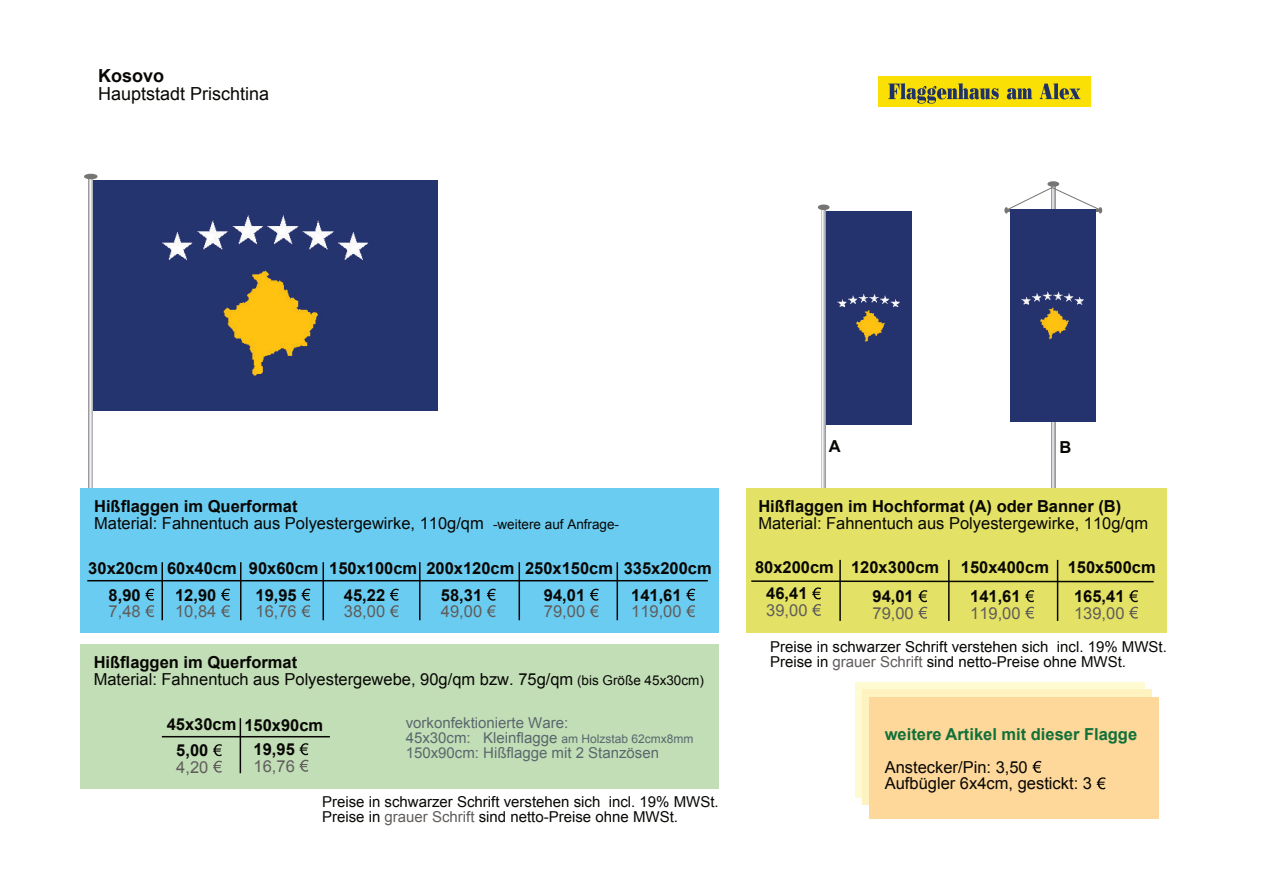
<style>
.page{position:relative;width:1263px;height:894px;background:#fff}
.page>*{position:absolute;margin:0;border:0;box-sizing:border-box;transform-origin:0 0}
.t1{font:18px "Arial";color:#080704}
.t2{font:700 18px "Arial";color:#080704}
.t3{font:16.5px/16.5px "Arial";color:#080704}
.t4{font:700 16.5px/26.5px "Arial";color:#080704}
.t5{font:16.5px "Arial";color:#605d5b}
.t6{font:700 16.5px "Arial";color:#117039}
.t7{font:15px/15px "Arial";color:#080704}
.t8{font:15px/15px "Arial";color:#5b676d}
.s1{font-weight:700}
.s2{font-size:13.5px}
.s3{font-size:12px}
.s4{color:#605d5b}
</style>
<div class="page">
<svg style="left:822px;top:210px;width:3px;height:278px"></svg>
<svg style="left:818px;top:204px;width:11px;height:6px"></svg>
<svg style="left:89px;top:179px;width:4px;height:309px"></svg>
<div style="left:84px;top:174px;width:14px;height:5px;background:#777574;border:2px solid #777574;border-radius:50%"></div>
<svg style="left:1051px;top:422px;width:4px;height:66px"></svg>
<svg style="left:1047px;top:181px;width:12px;height:6px"></svg>
<svg style="left:1004px;top:187px;width:98px;height:26px"></svg>
<div style="left:855px;top:681px;width:290px;height:116px;background:#fefbd2"></div>
<div style="left:862px;top:689px;width:290px;height:115px;background:#fef2c1"></div>
<div style="left:870px;top:697px;width:289px;height:121px;background:#fed79a"></div>
<svg style="left:1032px;top:760px;width:9px;height:12px"></svg>
<svg style="left:1097px;top:777px;width:8px;height:12px"></svg>
<div style="left:81px;top:488px;width:638px;height:144px;background:#6bccf2"></div>
<hr style="left:87px;top:579px;width:621px;height:2px;background:#080704">
<hr style="left:161px;top:562px;width:2px;height:58px;background:#080704">
<hr style="left:240px;top:562px;width:1px;height:58px;background:#080704">
<hr style="left:322px;top:562px;width:2px;height:58px;background:#080704">
<hr style="left:419px;top:562px;width:1px;height:58px;background:#080704">
<hr style="left:518px;top:562px;width:2px;height:58px;background:#080704">
<hr style="left:616px;top:562px;width:2px;height:58px;background:#080704">
<svg style="left:145px;top:588px;width:9px;height:29px"></svg>
<svg style="left:221px;top:588px;width:9px;height:29px"></svg>
<svg style="left:301px;top:588px;width:9px;height:29px"></svg>
<svg style="left:487px;top:588px;width:9px;height:29px"></svg>
<svg style="left:590px;top:588px;width:9px;height:29px"></svg>
<svg style="left:686px;top:588px;width:9px;height:29px"></svg>
<svg style="left:390px;top:588px;width:9px;height:29px"></svg>
<div style="left:746px;top:488px;width:420px;height:144px;background:#e3e266"></div>
<hr style="left:839px;top:559px;width:2px;height:61px;background:#080704">
<hr style="left:948px;top:559px;width:2px;height:61px;background:#080704">
<hr style="left:1057px;top:559px;width:1px;height:61px;background:#080704">
<svg style="left:751px;top:579px;width:403px;height:39px"></svg>
<div style="left:80px;top:643px;width:639px;height:145px;background:#c2deb7"></div>
<hr style="left:162px;top:735px;width:168px;height:2px;background:#080704">
<hr style="left:240px;top:718px;width:1px;height:55px;background:#080704">
<svg style="left:213px;top:744px;width:9px;height:28px"></svg>
<img style="left:94px;top:181px;width:344px;height:229px">
<svg style="left:299px;top:743px;width:9px;height:28px"></svg>
<div style="left:827px;top:211px;width:84px;height:213px;background:#24336e"></div>
<div style="left:1011px;top:209px;width:85px;height:213px;background:#24336e"></div>
<div style="left:878px;top:76px;width:213px;height:31px;background:#fbe005"></div>
<svg style="left:888px;top:83px;width:111px;height:21px"></svg>
<svg style="left:1007px;top:88px;width:25px;height:11px"></svg>
<svg style="left:1040px;top:83px;width:40px;height:16px"></svg>
<p class="t2" style="left:98px;top:69px;width:68px">Kosovo</p>
<p class="t1" style="left:98px;top:87px;width:173px">Hauptstadt Prischtina</p>
<p class="t3" style="left:94px;top:499px;width:526px"><span class="s1">Hißflaggen im Querformat<br></span>Material: Fahnentuch aus Polyestergewirke, 110g/qm <span class="s2">-weitere auf Anfrage-</span></p>
<p class="t4" style="left:344px;top:556px;width:369px;text-indent:-256px">30x20cm 60x40cm 90x60cm 150x100cm 200x120cm 250x150cm 335x200cm<br>45,22</p>
<p class="t5" style="left:344px;top:605px;width:43px">38,00</p>
<p class="t4" style="left:109px;top:583px;width:34px">8,90</p>
<p class="t5" style="left:109px;top:605px;width:34px">7,48</p>
<p class="t4" style="left:175px;top:583px;width:43px">12,90</p>
<p class="t5" style="left:175px;top:605px;width:43px">10,84</p>
<p class="t4" style="left:256px;top:583px;width:43px">19,95</p>
<p class="t5" style="left:256px;top:605px;width:43px">16,76</p>
<p class="t4" style="left:441px;top:583px;width:43px">58,31</p>
<p class="t5" style="left:441px;top:605px;width:43px">49,00</p>
<p class="t4" style="left:544px;top:583px;width:43px">94,01</p>
<p class="t5" style="left:544px;top:605px;width:43px">79,00</p>
<p class="t4" style="left:631px;top:583px;width:52px">141,61</p>
<p class="t5" style="left:631px;top:605px;width:52px">119,00</p>
<p class="t3" style="left:94px;top:655px;width:612px"><span class="s1">Hißflaggen im Querformat<br></span>Material: Fahnentuch aus Polyestergewebe, 90g/qm bzw. 75g/qm <span class="s2">(bis Größe 45x30cm)</span></p>
<p class="t4" style="left:254px;top:714px;width:71px;line-height:24px;text-indent:-87px">45x30cm 150x90cm<br>19,95</p>
<p class="t5" style="left:254px;top:759px;width:43px">16,76</p>
<p class="t4" style="left:176px;top:738px;width:34px">5,00</p>
<p class="t5" style="left:176px;top:760px;width:34px">4,20</p>
<p class="t8" style="left:406px;top:716px;width:289px">vorkonfektionierte Ware:<br>45x30cm: Kleinflagge <span class="s3">am Holzstab 62cmx8mm<br></span>150x90cm: Hißflagge mit 2 Stanzösen</p>
<p class="t7" style="left:322px;top:795px;width:398px">Preise in schwarzer Schrift verstehen sich incl. 19% MWSt.<br>Preise in <span class="s4">grauer Schrift</span> sind netto-Preise ohne MWSt.</p>
<p class="t4" style="left:829px;top:434px;width:13px">A</p>
<p class="t4" style="left:1059px;top:435px;width:13px">B</p>
<p class="t4" style="left:758px;top:494px;width:364px">Hißflaggen im Hochformat (A) oder Banner (B)</p>
<p class="t3" style="left:758px;top:516px;width:391px">Material: Fahnentuch aus Polyestergewirke, 110g/qm</p>
<p class="t4" style="left:755px;top:555px;width:186px">80x200cm 120x300cm</p>
<p class="t4" style="left:961px;top:555px;width:196px">150x400cm 150x500cm</p>
<p class="t4" style="left:872px;top:584px;width:43px">94,01</p>
<p class="t5" style="left:872px;top:606px;width:43px">79,00</p>
<p class="t4" style="left:766px;top:581px;width:43px">46,41</p>
<p class="t5" style="left:766px;top:603px;width:43px">39,00</p>
<p class="t4" style="left:970px;top:584px;width:52px">141,61</p>
<p class="t5" style="left:970px;top:606px;width:52px">119,00</p>
<p class="t4" style="left:1074px;top:584px;width:52px">165,41</p>
<p class="t5" style="left:1074px;top:606px;width:52px">139,00</p>
<p class="t7" style="left:770px;top:640px;width:398px">Preise in schwarzer Schrift verstehen sich incl. 19% MWSt.<br>Preise in <span class="s4">grauer Schrift</span> sind netto-Preise ohne MWSt.</p>
<p class="t6" style="left:885px;top:727px;width:254px">weitere Artikel mit dieser Flagge</p>
<p class="t3" style="left:885px;top:760px;width:209px">Anstecker/Pin: 3,50<br>Aufbügler 6x4cm, gestickt: 3</p>
</div>
